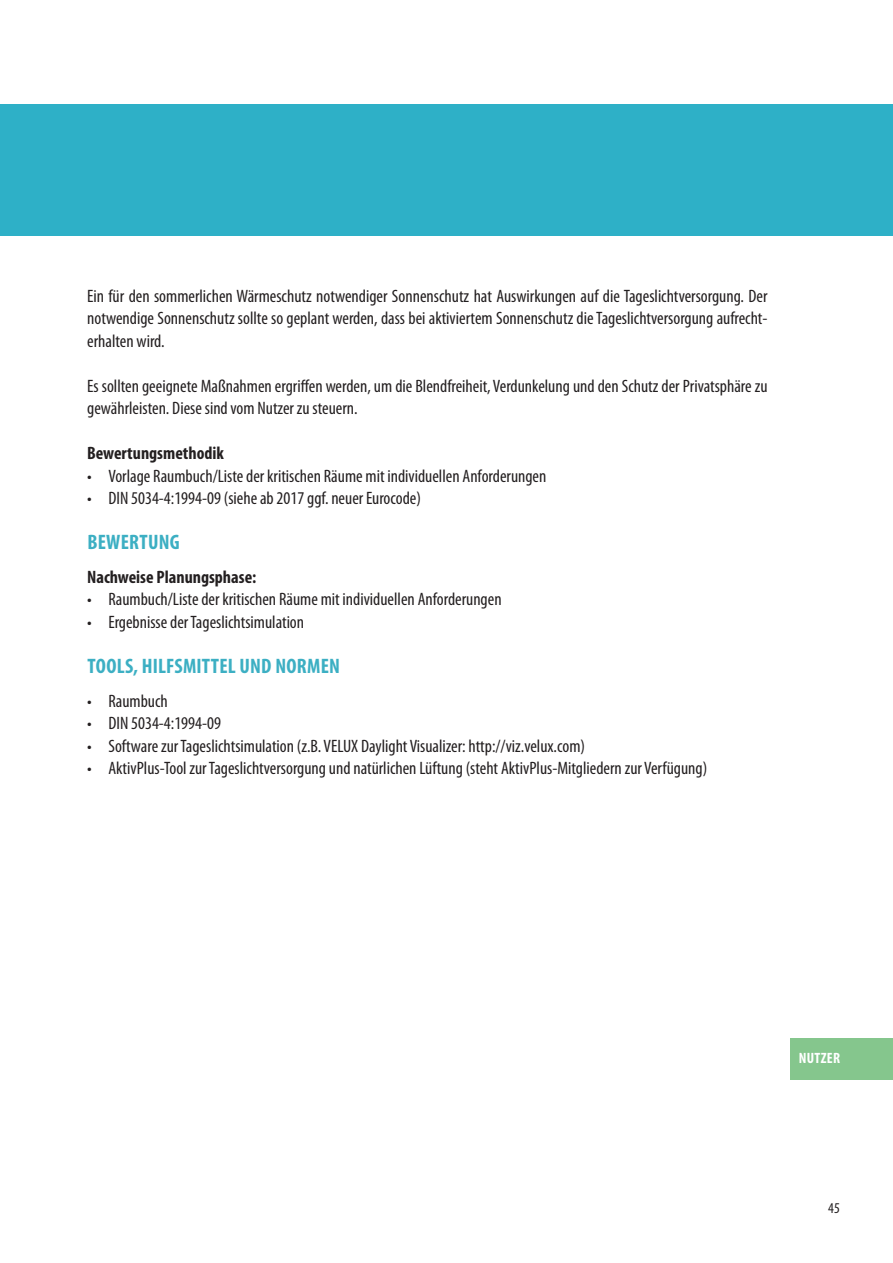
<style>
.page{position:relative;width:893px;height:1263px;background:#fff}
.page>*{position:absolute;margin:0;border:0;box-sizing:border-box;transform-origin:0 0}
.t1{font:700 condensed 21px "Myriad Pro";letter-spacing:.01em;color:#3cafc3}
.t2{font:condensed 18px/22.5px "Myriad Pro";color:#231f20;text-align:justify}
.t3{font:700 condensed 18px "Myriad Pro";color:#231f20}
.t4{font:700 condensed 15px "Myriad Pro";letter-spacing:.02em;color:#fff}
.t5{font:condensed 15px "Myriad Pro";color:#231f20}
</style>
<div class="page">
<div style="left:0;top:104px;width:893px;height:132px;background:#2eb0c7"></div>
<div style="left:790px;top:1038px;width:103px;height:42px;background:#85c68d"></div>
<p class="t2" style="left:87px;top:285px;width:682px">Ein für den sommerlichen Wärmeschutz notwendiger Sonnenschutz hat Auswirkungen auf die Tageslichtversorgung. Der notwendige Sonnenschutz sollte so geplant werden, dass bei aktiviertem Sonnenschutz die Tageslichtversorgung aufrecht&shy;erhalten wird.</p>
<p class="t2" style="left:87px;top:375px;width:682px">Es sollten geeignete Maßnahmen ergriffen werden, um die Blendfreiheit, Verdunkelung und den Schutz der Privatsphäre zu gewährleisten. Diese sind vom Nutzer zu steuern.</p>
<p class="t3" style="left:87px;top:443px;width:138px">Bewertungsmethodik</p>
<p class="t2" style="left:87px;top:465px;width:461px">• Vorlage Raumbuch/Liste der kritischen Räume mit individuellen Anforderungen</p>
<p class="t2" style="left:87px;top:487px;width:335px">• DIN 5034-4:1994-09 (siehe ab 2017 ggf. neuer Eurocode)</p>
<p class="t1" style="left:87px;top:530px;width:94px">BEWERTUNG</p>
<p class="t3" style="left:87px;top:567px;width:171px">Nachweise Planungsphase:</p>
<p class="t2" style="left:87px;top:588px;width:416px">• Raumbuch/Liste der kritischen Räume mit individuellen Anforderungen</p>
<p class="t2" style="left:87px;top:611px;width:218px">• Ergebnisse der Tageslichtsimulation</p>
<p class="t1" style="left:87px;top:654px;width:254px">TOOLS, HILFSMITTEL UND NORMEN</p>
<p class="t2" style="left:87px;top:690px;width:82px">• Raumbuch</p>
<p class="t2" style="left:87px;top:712px;width:135px">• DIN 5034-4:1994-09</p>
<p class="t2" style="left:87px;top:735px;width:499px">• Software zur Tageslichtsimulation (z.B. VELUX Daylight Visualizer: http://viz.velux.com)</p>
<p class="t2" style="left:87px;top:757px;width:621px">• AktivPlus-Tool zur Tageslichtversorgung und natürlichen Lüftung (steht AktivPlus-Mitgliedern zur Verfügung)</p>
<p class="t4" style="left:799px;top:1050px;width:43px">NUTZER</p>
<p class="t5" style="left:828px;top:1200px;width:13px">45</p>
</div>
